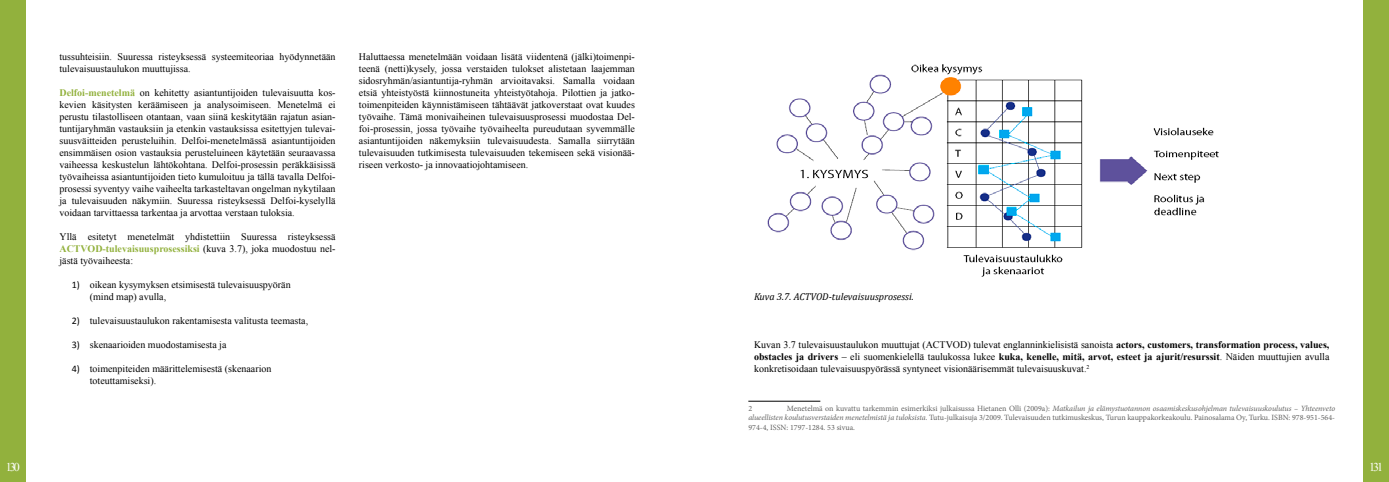
<style>
.page{position:relative;width:1389px;height:482px;background:#fff}
.page>*{position:absolute;margin:0;border:0;box-sizing:border-box;transform-origin:0 0}
.t1{font:12px "Times New Roman";letter-spacing:-.16em;color:#fff}
.List_Paragraph{font:10px/12px "Times New Roman";color:#000;text-align:justify}
.t2{font:italic 10px "Cambria";color:#000}
.t3{font:8px/9.6px "Minion Pro";color:#616160;text-align:justify}
.s1{font-weight:700;color:#92b13d}
.s2{font-family:"Calibri"}
.s3{font-weight:700}
.s4{font-style:italic}
</style>
<div class="page">
<div style="left:0;top:0;width:26px;height:482px;background:#92b13d"></div>
<div style="left:1363px;top:0;width:26px;height:482px;background:#92b13d"></div>
<hr style="left:748px;top:401px;width:72px;height:1px;background:#000">
<img style="left:767px;top:64px;width:452px;height:213px">
<p class="List_Paragraph" style="left:60px;top:51px;width:278px">tussuhteisiin. Suuressa risteyksessä systeemiteoriaa hyödynnetään tulevaisuustaulukon muuttujissa.</p>
<p class="List_Paragraph" style="left:60px;top:87px;width:278px"><span class="s1">Delfoi-menetelmä</span> on kehitetty asiantuntijoiden tulevaisuutta kos&shy;kevien käsitysten keräämiseen ja analysoimiseen. Menetelmä ei perustu tilastolliseen otantaan, vaan siinä keskitytään rajatun asian&shy;tuntijaryhmän vastauksiin ja etenkin vastauksissa esitettyjen tulevai&shy;suusväitteiden perusteluihin. Delfoi-menetelmässä asiantuntijoiden ensimmäisen osion vastauksia perusteluineen käytetään seuraavassa vaiheessa keskustelun lähtökohtana. Delfoi-prosessin peräkkäisissä työvaiheissa asiantuntijoiden tieto kumuloituu ja tällä tavalla Delfoi&shy;prosessi syventyy vaihe vaiheelta tarkasteltavan ongelman nykytilaan ja tulevaisuuden näkymiin. Suuressa risteyksessä Delfoi-kyselyllä voidaan tarvittaessa tarkentaa ja arvottaa verstaan tuloksia.</p>
<p class="List_Paragraph" style="left:60px;top:231px;width:278px">Yllä esitetyt menetelmät yhdistettiin Suuressa risteyksessä <span class="s1">ACTVOD-tulevaisuusprosessiksi</span> (kuva 3.7), joka muodostuu nel&shy;jästä työvaiheesta:</p>
<p class="List_Paragraph" style="left:90px;top:279px;width:202px;text-indent:-18px"><span class="s2">1)</span> oikean kysymyksen etsimisestä tulevaisuuspyörän (mind map) avulla,</p>
<p class="List_Paragraph" style="left:72px;top:315px;width:238px"><span class="s2">2)</span> tulevaisuustaulukon rakentamisesta valitusta teemasta,</p>
<p class="List_Paragraph" style="left:72px;top:339px;width:156px"><span class="s2">3)</span> skenaarioiden muodostamisesta ja</p>
<p class="List_Paragraph" style="left:90px;top:363px;width:183px;text-indent:-18px"><span class="s2">4)</span> toimenpiteiden määrittelemisestä (skenaarion toteuttamiseksi).</p>
<p class="List_Paragraph" style="left:359px;top:51px;width:278px">Haluttaessa menetelmään voidaan lisätä viidentenä (jälki)toimenpi&shy;teenä (netti)kysely, jossa verstaiden tulokset alistetaan laajemman sidosryhmän/asiantuntija-ryhmän arvioitavaksi. Samalla voidaan etsiä yhteistyöstä kiinnostuneita yhteistyötahoja. Pilottien ja jatko&shy;toimenpiteiden käynnistämiseen tähtäävät jatkoverstaat ovat kuudes työvaihe. Tämä monivaiheinen tulevaisuusprosessi muodostaa Del&shy;foi-prosessin, jossa työvaihe työvaiheelta pureudutaan syvemmälle asiantuntijoiden näkemyksiin tulevaisuudesta. Samalla siirrytään tulevaisuuden tutkimisesta tulevaisuuden tekemiseen sekä visionää&shy;riseen verkosto- ja innovaatiojohtamiseen.</p>
<p class="t2" style="left:754px;top:290px;width:161px">Kuva 3.7. ACTVOD-tulevaisuusprosessi.</p>
<p class="List_Paragraph" style="left:754px;top:339px;width:577px">Kuvan 3.7 tulevaisuustaulukon muuttujat (ACTVOD) tulevat englanninkielisistä sanoista <span class="s3">actors, customers, transformation process, values, obstacles ja drivers</span> – eli suomenkielellä taulukossa lukee <span class="s3">kuka, kenelle, mitä, arvot, esteet ja ajurit/resurssit</span>. Näiden muuttujien avulla konkretisoidaan tulevaisuuspyörässä syntyneet visionäärisemmät tulevaisuuskuvat.<sup>2</sup></p>
<p class="t3" style="left:748px;top:403px;width:588px;text-indent:39px">Menetelmä on kuvattu tarkemmin esimerkiksi julkaisussa Hietanen Olli (2009a): <span class="s4">Matkailun ja elämystuotannon osaamiskeskusohjelman tulevaisuuskoulutus – Yhteenveto alueellisten koulutusverstaiden menetelmistä ja tuloksista.</span> Tutu-julkaisuja 3/2009. Tulevaisuuden tutkimuskeskus, Turun kauppakorkeakoulu. Painosalama Oy, Turku. ISBN: 978-951-564- 974-4, ISSN: 1797-1284. 53 sivua.</p>
<p class="t3" style="left:748px;top:403px;width:5px">2</p>
<p class="t1" style="left:6px;top:459px;width:16px">130</p>
<p class="t1" style="left:1369px;top:459px;width:16px">131</p>
</div>
